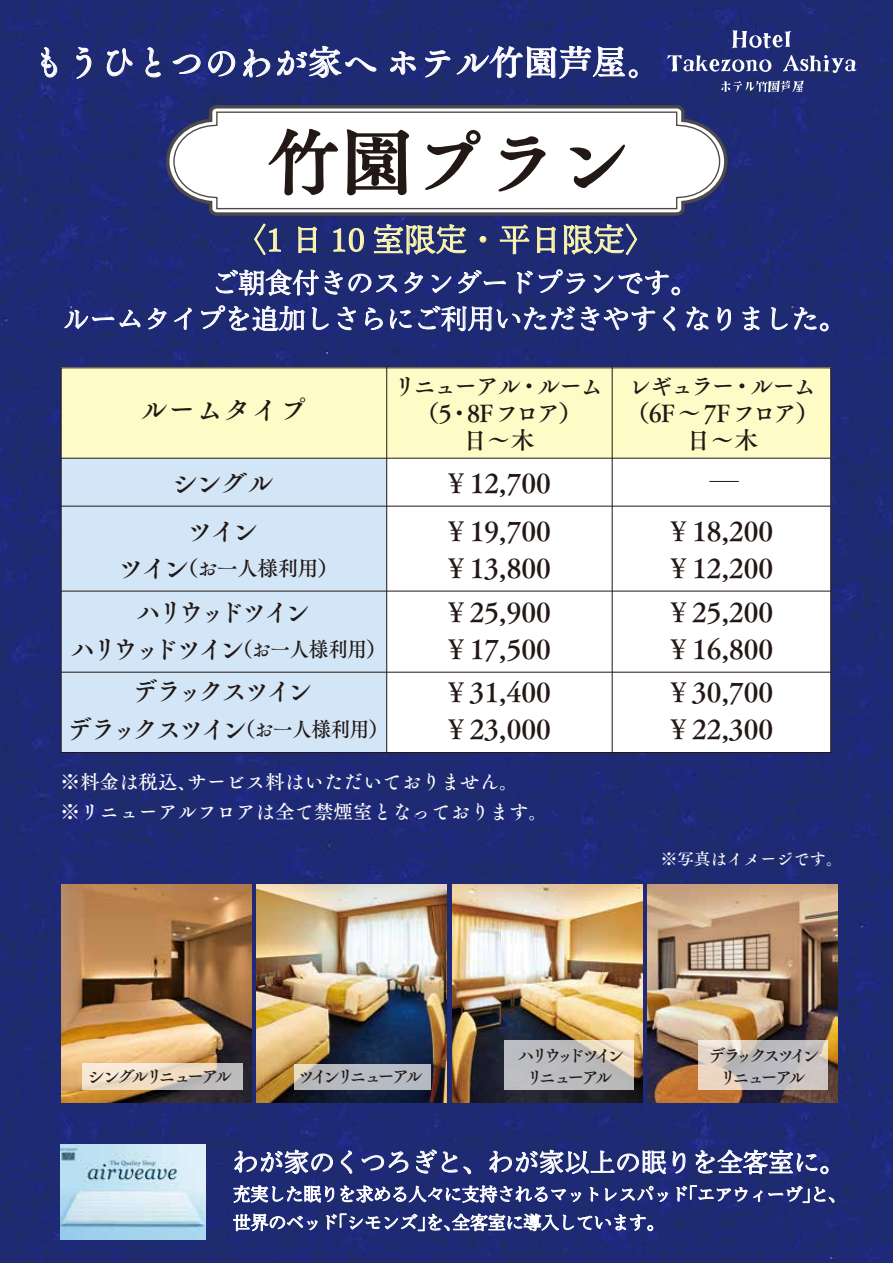
<style>
.page{position:relative;width:893px;height:1263px;background:#fff}
.page>*{position:absolute;margin:0;border:0;box-sizing:border-box;transform-origin:0 0}
.t1{font:72.45px "Tsuku A Old Min Pr 6 D";color:#221815}
.t2{font:34.5px "Tsuku A Old Min Pr 6 D";color:#fff}
.t3{font:31.5px "Toppan Bunkyu Mincho Pr 6 N";color:#fff9b0}
.t4{font:27.9px "Tsuku A Old Min Pr 6 D";color:#221815}
.t5{font:27px/37.5px "Tsuku A Old Min Pr 6 D";color:#221815}
.t6{font:27px/36px "Toppan Bunkyu Mincho Pr 6 N";color:#fff;text-align:center}
.t7{font:27px/37.5px "Tsuku A Old Min Pr 6 D";letter-spacing:-.175em;color:#221815;text-align:center;scale:.95 1}
.t8{font:27px/37.5px "Tsuku A Old Min Pr 6 D";letter-spacing:-.135em;color:#221815;text-align:center;scale:.95 1}
.t9{font:25.5px "Toppan Bunkyu Mincho Pr 6 N";color:#fff}
.t10{font:24px/27px "Tsuku A Old Min Pr 6 D";letter-spacing:-.125em;color:#221815;text-align:center}
.t11{font:21px "Tsuku A Old Min Pr 6 D";letter-spacing:-.045em;color:#221815}
.t12{font:19.5px/30px "Tsuku A Old Min Pr 6 D";color:#fff}
.t13{font:18px/28.3px "Toppan Bunkyu Mincho Pr 6 N";letter-spacing:-.025em;color:#fff}
.t14{font:18px/22px "Tsuku A Old Min Pr 6 D";letter-spacing:-.26em;color:#221815;text-align:center}
.t15{font:18px/20.5px "Tsuku A Old Min Pr 6 D";letter-spacing:-.28em;color:#221815;text-align:center}
.t16{font:18px "Tsuku A Old Min Pr 6 D";letter-spacing:-.19em;color:#221815}
.t17{font:16.5px "Tsuku A Old Min Pr 6 D";color:#fff}
.s1{font-size:27px}
.s2{font-size:21px}
</style>
<div class="page">
<img style="left:0;top:0;width:893px;height:1263px">
<img style="left:61px;top:885px;width:190px;height:217px">
<svg style="left:41px;top:47px;width:17px;height:31px"></svg>
<svg style="left:76px;top:47px;width:16px;height:32px"></svg>
<svg style="left:107px;top:48px;width:26px;height:29px"></svg>
<svg style="left:145px;top:47px;width:16px;height:31px"></svg>
<svg style="left:172px;top:54px;width:29px;height:20px"></svg>
<svg style="left:208px;top:51px;width:28px;height:26px"></svg>
<svg style="left:425px;top:29px;width:213px;height:50px;background:#3e4886"></svg>
<svg style="left:732px;top:30px;width:59px;height:18px"></svg>
<svg style="left:667px;top:55px;width:104px;height:17px"></svg>
<svg style="left:783px;top:55px;width:73px;height:18px"></svg>
<svg style="left:721px;top:81px;width:82px;height:11px"></svg>
<div style="left:61px;top:368px;width:770px;height:384px;background:#fff"></div>
<div style="left:61px;top:368px;width:325px;height:383px;background:#d3e6f7"></div>
<div style="left:61px;top:368px;width:770px;height:90px;background:#fffbc7"></div>
<svg style="left:164px;top:103px;width:565px;height:114px"></svg>
<svg style="left:173px;top:111px;width:548px;height:99px"></svg>
<hr style="left:709px;top:481px;width:30px;height:1px;background:#221815">
<svg style="left:243px;top:38px;width:173px;height:158px"></svg>
<svg style="left:424px;top:129px;width:57px;height:62px"></svg>
<svg style="left:498px;top:136px;width:48px;height:56px"></svg>
<svg style="left:569px;top:144px;width:57px;height:45px"></svg>
<svg style="left:64px;top:310px;width:76px;height:19px"></svg>
<svg style="left:148px;top:308px;width:19px;height:21px"></svg>
<svg style="left:174px;top:308px;width:18px;height:40px"></svg>
<svg style="left:201px;top:269px;width:479px;height:62px;background:#414b89"></svg>
<svg style="left:686px;top:307px;width:22px;height:23px"></svg>
<svg style="left:717px;top:307px;width:14px;height:24px"></svg>
<svg style="left:742px;top:307px;width:17px;height:23px"></svg>
<svg style="left:771px;top:307px;width:17px;height:23px"></svg>
<svg style="left:794px;top:307px;width:34px;height:24px"></svg>
<hr style="left:61px;top:458px;width:770px;height:1px;background:#221815">
<hr style="left:61px;top:506px;width:770px;height:1px;background:#221815">
<hr style="left:61px;top:591px;width:770px;height:1px;background:#221815">
<hr style="left:61px;top:672px;width:770px;height:1px;background:#221815">
<hr style="left:386px;top:367px;width:1px;height:386px;background:#221815">
<hr style="left:612px;top:367px;width:1px;height:386px;background:#221815">
<img style="left:60px;top:1145px;width:146px;height:94px">
<svg style="left:234px;top:1149px;width:99px;height:25px;background:#596298"></svg>
<svg style="left:233px;top:1185px;width:101px;height:18px"></svg>
<svg style="left:340px;top:1125px;width:494px;height:78px;background:#3b4585"></svg>
<svg style="left:233px;top:1213px;width:85px;height:18px;background:#626a9e"></svg>
<svg style="left:326px;top:1213px;width:327px;height:18px;background:#5b6499"></svg>
<svg style="left:82px;top:1063px;width:160px;height:26px;background:#e1d4c5"></svg>
<svg style="left:254px;top:223px;width:27px;height:33px"></svg>
<svg style="left:298px;top:226px;width:19px;height:27px"></svg>
<svg style="left:333px;top:228px;width:31px;height:24px"></svg>
<svg style="left:373px;top:224px;width:94px;height:31px;background:#646a86"></svg>
<div style="left:480px;top:236px;width:6px;height:7px;border:1px solid #fff9b0;border-radius:50%"></div>
<svg style="left:499px;top:224px;width:31px;height:31px"></svg>
<svg style="left:536px;top:226px;width:20px;height:27px"></svg>
<svg style="left:563px;top:223px;width:75px;height:33px;background:#5a6183"></svg>
<img style="left:257px;top:885px;width:190px;height:217px">
<img style="left:452px;top:885px;width:190px;height:217px">
<img style="left:648px;top:885px;width:190px;height:217px">
<svg style="left:294px;top:1064px;width:137px;height:25px;background:#b9bcc1"></svg>
<svg style="left:504px;top:1040px;width:130px;height:49px;background:#c3c1bf"></svg>
<svg style="left:698px;top:1040px;width:129px;height:49px;background:#ccc4c1"></svg>
<p class="t2" style="left:32px;top:31px;width:632px">もうひとつのわが家へ ホテル竹園芦屋。</p>
<h1 class="t1" style="left:268px;top:98px;width:364px">竹園プラン</h1>
<p class="t3" style="left:235px;top:210px;width:423px">〈1 日 10 室限定・平日限定〉</p>
<p class="t6" style="left:63px;top:262px;width:785px">ご朝食付きのスタンダードプランです。<br>ルームタイプを追加しさらにご利用いただきやすくなりました。</p>
<p class="t4" style="left:140px;top:384px;width:169px">ルームタイプ</p>
<p class="t10" style="left:393px;top:372px;width:212px">リニューアル・ルーム（5・8F フロア）<br>日～木</p>
<p class="t5" style="left:171px;top:463px;width:104px">シングル</p>
<p class="t5" style="left:443px;top:463px;width:110px">￥12,700</p>
<p class="t5" style="left:186px;top:511px;width:74px">ツイン</p>
<p class="t11" style="left:117px;top:549px;width:223px"><span class="s1">ツイン</span>（お一人様利用）</p>
<p class="t5" style="left:443px;top:511px;width:110px">￥19,700￥13,800</p>
<p class="t5" style="left:443px;top:592px;width:110px">￥25,900￥17,500</p>
<p class="t5" style="left:443px;top:672px;width:110px">￥31,400￥23,000</p>
<p class="t7" style="left:71px;top:592px;width:333px">ハリウッドツイン<br>ハリウッドツイン<span class="s2">（お一人様利用）</span></p>
<p class="t8" style="left:67px;top:672px;width:340px">デラックスツイン<br>デラックスツイン<span class="s2">（お一人様利用）</span></p>
<p class="t12" style="left:60px;top:766px;width:489px">※料金は税込、サービス料はいただいておりません。<br>※リニューアルフロアは全て禁煙室となっております。</p>
<p class="t10" style="left:626px;top:372px;width:195px">レギュラー・ルーム（6F～7Fフロア）日～木</p>
<p class="t5" style="left:665px;top:511px;width:110px">￥18,200￥12,200</p>
<p class="t5" style="left:665px;top:592px;width:110px">￥25,200￥16,800</p>
<p class="t5" style="left:665px;top:672px;width:110px">￥30,700￥22,300</p>
<p class="t17" style="left:661px;top:844px;width:183px">※写真はイメージです。</p>
<p class="t16" style="left:87px;top:1060px;width:147px">シングルリニューアル</p>
<p class="t14" style="left:302px;top:1064px;width:127px">ツインリニューアル</p>
<p class="t14" style="left:297px;top:1065px;width:127px">ツインリニューアル</p>
<p class="t15" style="left:518px;top:1043px;width:109px;line-height:22px">ハリウッドツインリニューアル</p>
<p class="t14" style="left:708px;top:1043px;width:113px">デラックスツインリニューアル</p>
<p class="t15" style="left:513px;top:1046px;width:109px">ハリウッドツインリニューアル</p>
<p class="t9" style="left:233px;top:1139px;width:613px">わが家のくつろぎと、わが家以上の眠りを全客室に。</p>
<p class="t13" style="left:233px;top:1178px;width:615px">充実した眠りを求める人々に支持されるマットレスパッド「エアウィーヴ」と、世界のベッド「シモンズ」を、全客室に導入しています。</p>
</div>
